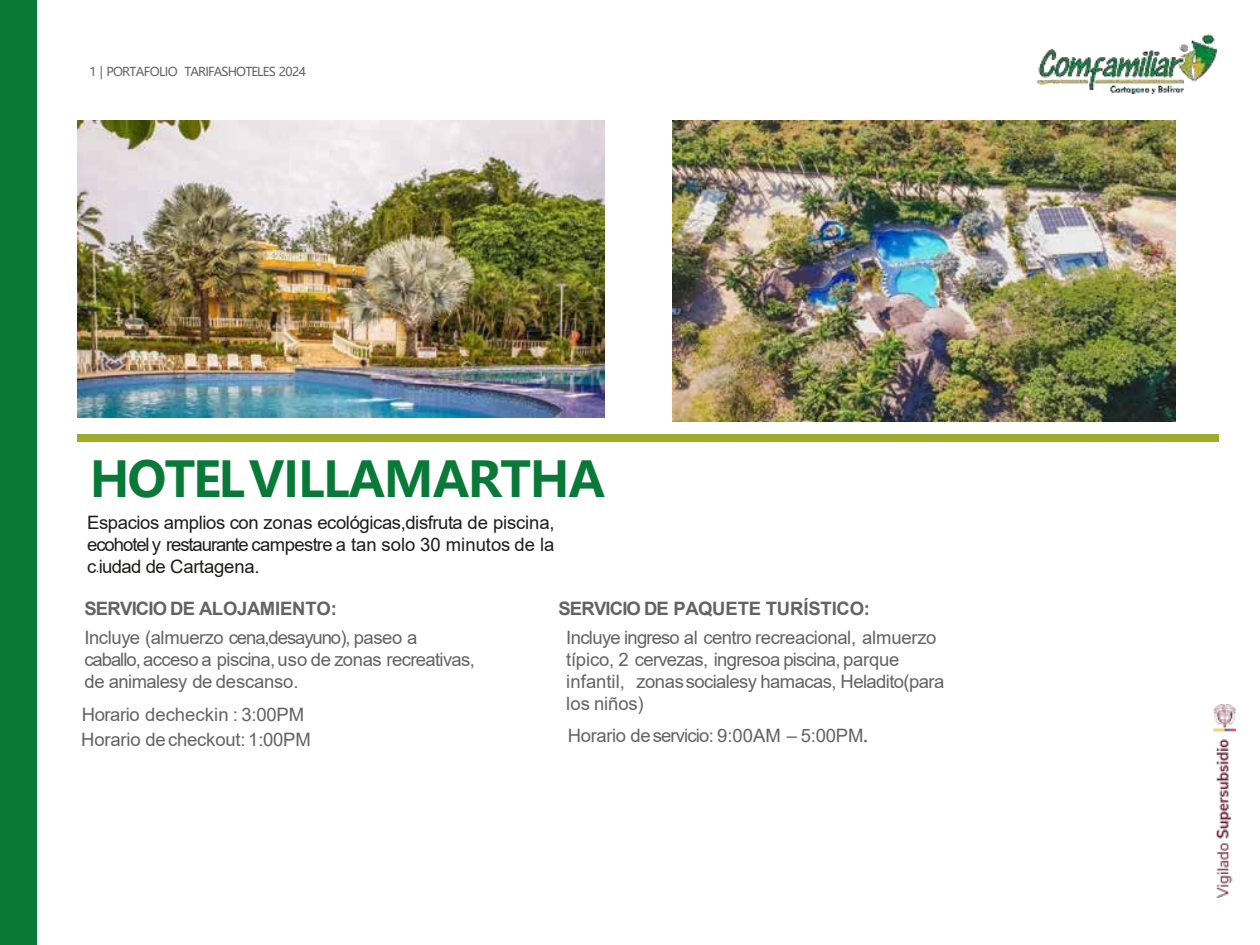
<style>
.page{position:relative;width:1260px;height:945px;background:#fff}
.page>*{position:absolute;margin:0;border:0;box-sizing:border-box;transform-origin:0 0}
.t1{font:700 49px "Microsoft Ya Hei";letter-spacing:-.03em;color:#097938}
.t2{font:18.55px/22.1px "Arial";letter-spacing:-.025em;color:#646363}
.t3{font:18.55px/22.1px "Arial";letter-spacing:-.015em;color:#1d1d1b;text-align:justify}
.t4{font:700 18.55px "Arial";letter-spacing:-.015em;color:#646363}
.t5{font:700 18.55px "Arial";letter-spacing:-.04em;color:#646363}
.t6{font:12.25px "Microsoft Ya Hei";letter-spacing:-.06em;color:#646363}
.s1{font-size:12.25px}
.s2{font-style:inherit}
.s3{font-family:"Microsoft Ya Hei";font-size:21px}
</style>
<div class="page">
<div style="left:77px;top:434px;width:1142px;height:8px;background:#9dac2b"></div>
<img style="left:77px;top:121px;width:528px;height:296px">
<img style="left:672px;top:121px;width:504px;height:300px">
<img style="left:1037px;top:34px;width:179px;height:59px">
<div style="left:0;top:0;width:37px;height:945px;background:#097938"></div>
<img style="left:1214px;top:705px;width:22px;height:192px">
<p class="t6" style="left:90px;top:64px;width:218px">1 | PORTAFOLIO TARIFASHOTELES 2024</p>
<h1 class="t1" style="left:90px;top:445px;width:517px">HOTELVILLAMARTHA</h1>
<p class="t3" style="left:87px;top:511px;width:469px">Espacios amplios con zonas ecológicas,disfruta de piscina, ecohotely restaurante campestre a tan solo 30 minutos de la c<span class="s1">.</span>iudad de Cartagena.</p>
<p class="t5" style="left:84px;top:596px;width:254px">SERVICIO DE ALOJAMIENTO:</p>
<p class="t2" style="left:84px;top:627px;width:392px">Incluye (almuerzo cena,desayuno), paseo a caballo,acceso a piscina,uso de zonas recreativas, de animalesy de descanso.</p>
<p class="t2" style="left:81px;top:701px;width:231px;line-height:25.2px">Horario decheckin : 3:00PM<br>Horario decheckout: 1:00PM</p>
<p class="t4" style="left:558px;top:596px;width:313px">SERVICIO DE PAQUETE TURÍSTICO:</p>
<p class="t2" style="left:566px;top:627px;width:380px">Incluye ingreso al centro recreacional, almuerzo típico, 2 cervezas, ingresoa piscina, parque infantil, zonassocialesy hamacas, Heladito(para los niños)</p>
<p class="t2" style="left:568px;top:724px;width:302px">Horario deservicio: 9:00AM <span class="s2">–</span> 5:00PM<span class="s3">.</span></p>
</div>
